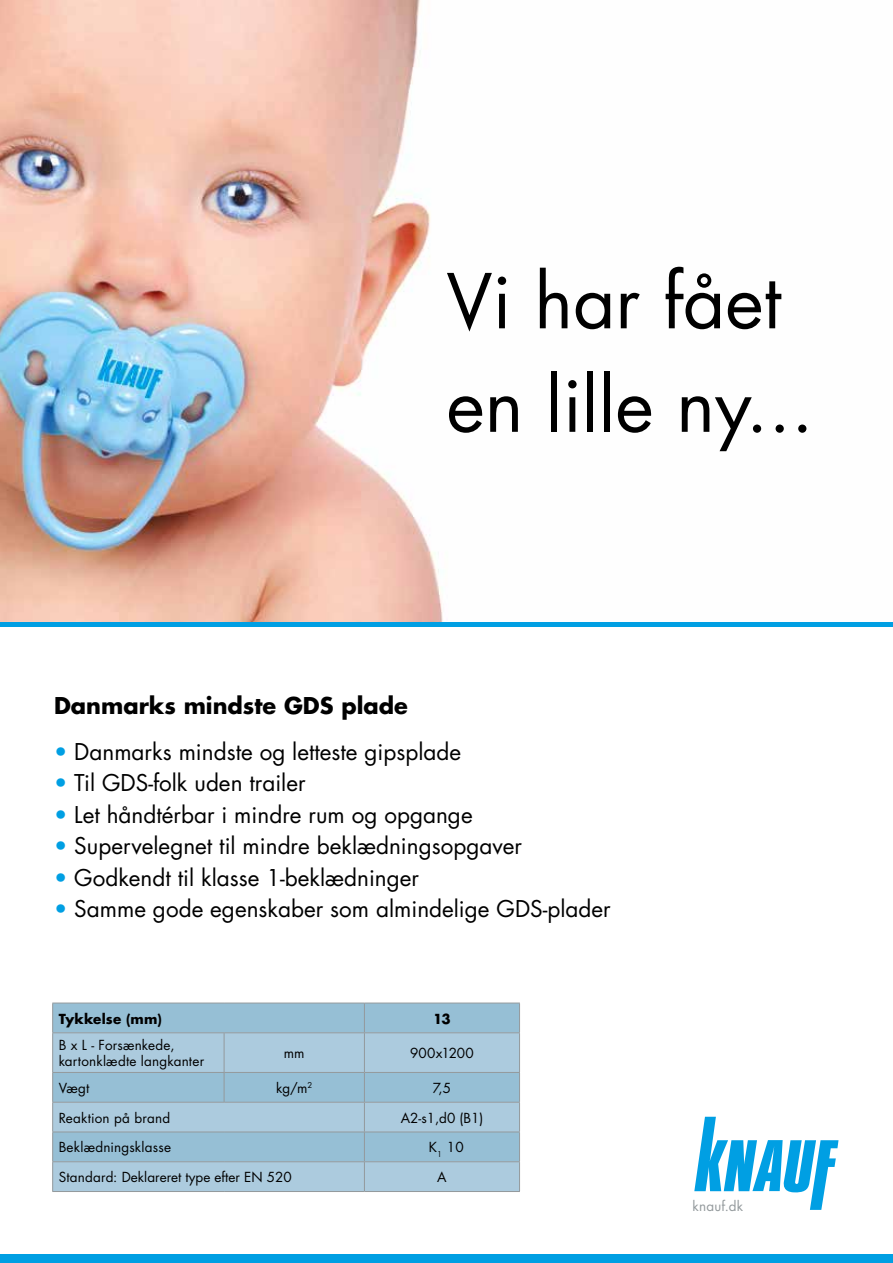
<style>
.page{position:relative;width:893px;height:1263px;background:#fff}
.page>*{position:absolute;margin:0;border:0;box-sizing:border-box;transform-origin:0 0}
.t1{font:73.5px/103.5px "Futura Std";color:#000}
.t2{font:22.5px "Futura Std";color:#000}
.t3{font:700 22.5px "Futura Std";color:#000}
.t4{font:13.5px/16.5px "Futura Std";letter-spacing:.01em;color:#000}
.t5{font:700 13.5px "Futura Std";letter-spacing:.015em;color:#000}
.t6{font:13.5px "Futura Std";letter-spacing:.015em;color:#93999c}
.s1{color:#009fe3}
</style>
<div class="page">
<img style="left:0;top:0;width:443px;height:622px">
<div style="left:0;top:1254px;width:893px;height:9px;background:#009fe3"></div>
<svg style="left:694px;top:1117px;width:144px;height:93px"></svg>
<hr style="left:0;top:622px;width:893px;height:4px;background:#009fe3">
<div style="left:53px;top:1004px;width:466px;height:28px;background:#96bfd5"></div>
<svg style="left:53px;top:1033px;width:466px;height:158px;background:#a3c6d9"></svg>
<hr style="left:52px;top:1003px;width:172px;height:1px;background:#93999c">
<svg style="left:52px;top:1003px;width:1px;height:29px"></svg>
<hr style="left:224px;top:1003px;width:140px;height:1px;background:#93999c">
<hr style="left:364px;top:1003px;width:156px;height:1px;background:#93999c">
<svg style="left:364px;top:1003px;width:1px;height:29px"></svg>
<svg style="left:519px;top:1003px;width:1px;height:29px"></svg>
<hr style="left:52px;top:1032px;width:172px;height:1px;background:#93999c">
<hr style="left:52px;top:1033px;width:1px;height:39px;background:#93999c">
<hr style="left:224px;top:1032px;width:140px;height:1px;background:#93999c">
<hr style="left:224px;top:1033px;width:1px;height:39px;background:#93999c">
<hr style="left:364px;top:1032px;width:156px;height:1px;background:#93999c">
<hr style="left:364px;top:1033px;width:1px;height:39px;background:#93999c">
<hr style="left:519px;top:1033px;width:1px;height:39px;background:#93999c">
<hr style="left:52px;top:1072px;width:172px;height:1px;background:#93999c">
<hr style="left:224px;top:1072px;width:140px;height:1px;background:#93999c">
<svg style="left:224px;top:1073px;width:1px;height:29px"></svg>
<hr style="left:364px;top:1072px;width:156px;height:1px;background:#93999c">
<hr style="left:52px;top:1102px;width:172px;height:1px;background:#93999c">
<hr style="left:224px;top:1102px;width:140px;height:1px;background:#93999c">
<hr style="left:364px;top:1102px;width:156px;height:1px;background:#93999c">
<hr style="left:52px;top:1131px;width:172px;height:1px;background:#93999c">
<hr style="left:224px;top:1131px;width:140px;height:1px;background:#93999c">
<hr style="left:364px;top:1131px;width:156px;height:1px;background:#93999c">
<hr style="left:52px;top:1161px;width:172px;height:1px;background:#93999c">
<svg style="left:52px;top:1073px;width:1px;height:118px"></svg>
<hr style="left:224px;top:1161px;width:140px;height:1px;background:#93999c">
<hr style="left:364px;top:1161px;width:156px;height:1px;background:#93999c">
<svg style="left:364px;top:1073px;width:1px;height:118px"></svg>
<svg style="left:519px;top:1073px;width:1px;height:118px"></svg>
<hr style="left:52px;top:1191px;width:172px;height:1px;background:#93999c">
<hr style="left:224px;top:1191px;width:140px;height:1px;background:#93999c">
<hr style="left:364px;top:1191px;width:156px;height:1px;background:#93999c">
<h1 class="t1" style="left:446px;top:250px;width:369px">Vi har fået en lille ny...</h1>
<p class="t3" style="left:54px;top:690px;width:356px">Danmarks mindste GDS plade</p>
<p class="t2" style="left:54px;top:737px;width:409px"><span class="s1">•</span> Danmarks mindste og letteste gipsplade</p>
<p class="t2" style="left:54px;top:768px;width:253px"><span class="s1">•</span> Til GDS-folk uden trailer</p>
<p class="t2" style="left:54px;top:800px;width:420px"><span class="s1">•</span> Let håndtérbar i mindre rum og opgange</p>
<p class="t2" style="left:54px;top:831px;width:470px"><span class="s1">•</span> Supervelegnet til mindre beklædningsopgaver</p>
<p class="t2" style="left:54px;top:863px;width:367px"><span class="s1">•</span> Godkendt til klasse 1-beklædninger</p>
<p class="t2" style="left:54px;top:894px;width:558px"><span class="s1">•</span> Samme gode egenskaber som almindelige GDS-plader</p>
<p class="t5" style="left:59px;top:1009px;width:105px">Tykkelse (mm)</p>
<p class="t5" style="left:433px;top:1009px;width:19px">13</p>
<p class="t4" style="left:59px;top:1037px;width:147px">B x L - Forsænkede, kartonklædte langkanter</p>
<p class="t4" style="left:284px;top:1045px;width:22px">mm</p>
<p class="t4" style="left:410px;top:1045px;width:65px">900x1200</p>
<p class="t4" style="left:59px;top:1080px;width:32px">Vægt</p>
<p class="t4" style="left:276px;top:1080px;width:38px">kg/m<sup>2</sup></p>
<p class="t4" style="left:433px;top:1080px;width:20px">7,5</p>
<p class="t4" style="left:59px;top:1109px;width:113px">Reaktion på brand</p>
<p class="t4" style="left:401px;top:1109px;width:84px">A2-s1,d0 (B1)</p>
<p class="t4" style="left:59px;top:1139px;width:114px">Beklædningsklasse</p>
<p class="t4" style="left:429px;top:1139px;width:36px">K<sub>1</sub> 10</p>
<p class="t4" style="left:59px;top:1169px;width:235px">Standard: Deklareret type efter EN 520</p>
<p class="t4" style="left:437px;top:1169px;width:11px">A</p>
<p class="t6" style="left:692px;top:1198px;width:52px">knauf.dk</p>
</div>
